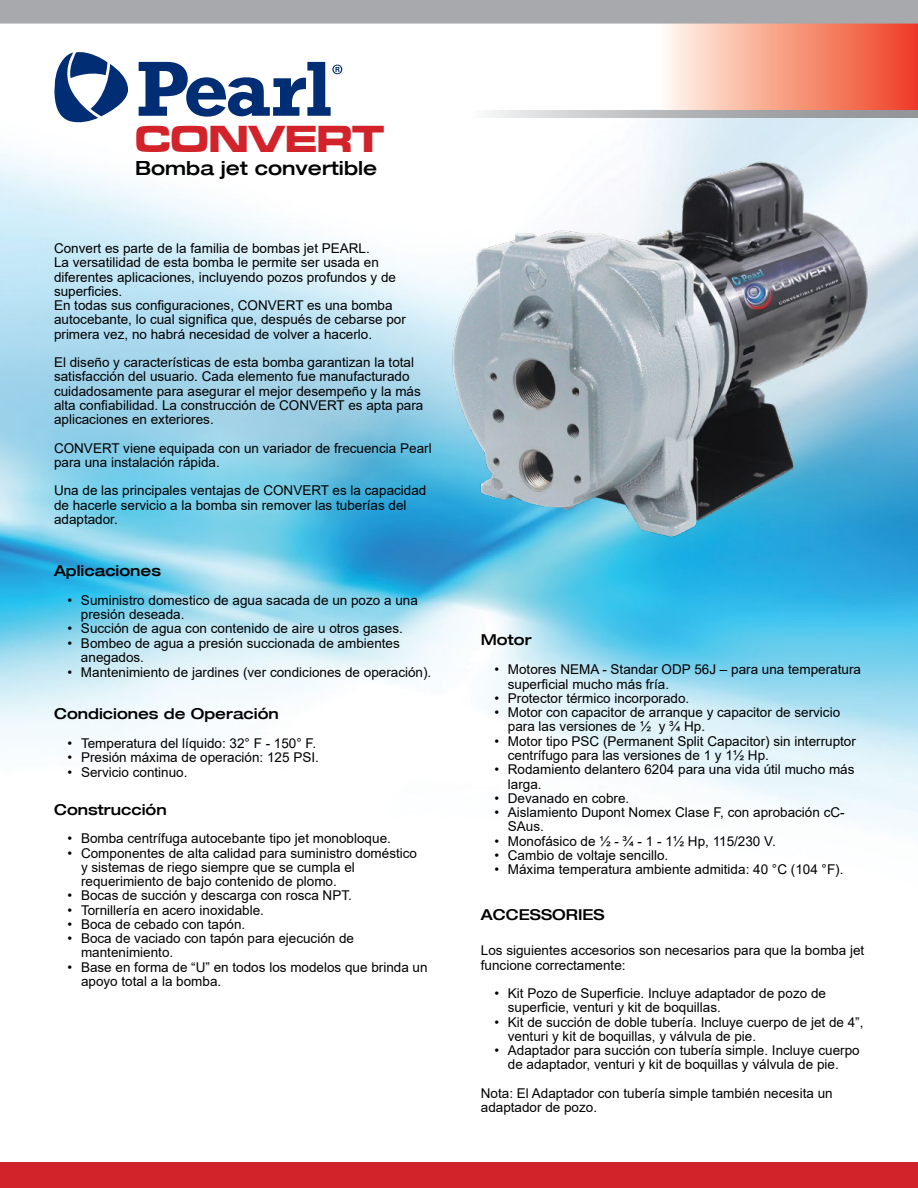
<style>
.page{position:relative;width:918px;height:1188px;background:#fff}
.page>*{position:absolute;margin:0;border:0;box-sizing:border-box;transform-origin:0 0}
.t1{font:700 79.35px "Rockwell";letter-spacing:-.035em;color:#002d74}
.t2{font:39px "Microgramma D Bold Exte";color:#d2232a}
.t3{font:500 expanded 19.5px "Helvetica 63";color:#000}
.t4{font:500 expanded 15px "Helvetica 63";color:#000}
.t5{font:13.5px/14.2px "Arial";color:#000}
</style>
<div class="page">
<img style="left:0;top:110px;width:918px;height:726px">
<div style="left:660px;top:0;width:258px;height:111px;background:linear-gradient(to right,#fffbec,#ee3d1f)"></div>
<svg style="left:471px;top:111px;width:447px;height:7px;background:#b7b9bb"></svg>
<div style="left:0;top:0;width:918px;height:24px;background:#a7a9ac"></div>
<div style="left:0;top:1162px;width:918px;height:26px;background:#d2232a"></div>
<svg style="left:53px;top:52px;width:75px;height:72px"></svg>
<svg style="left:332px;top:65px;width:10px;height:9px"></svg>
<img style="left:431px;top:152px;width:449px;height:403px">
<h1 class="t1" style="left:136px;top:41px;width:198px">Pearl</h1>
<h2 class="t2" style="left:135px;top:113px;width:251px">CONVERT</h2>
<h3 class="t3" style="left:135px;top:156px;width:244px">Bomba jet convertible</h3>
<p class="t5" style="left:54px;top:241px;width:353px">Convert es parte de la familia de bombas jet PEARL.<br>La versatilidad de esta bomba le permite ser usada en diferentes aplicaciones, incluyendo pozos profundos y de superficies.<br>En todas sus configuraciones, CONVERT es una bomba autocebante, lo cual significa que, después de cebarse por primera vez, no habrá necesidad de volver a hacerlo.</p>
<p class="t5" style="left:54px;top:355px;width:371px">El diseño y características de esta bomba garantizan la total satisfacción del usuario. Cada elemento fue manufacturado cuidadosamente para asegurar el mejor desempeño y la más alta confiabilidad. La construcción de CONVERT es apta para aplicaciones en exteriores.</p>
<p class="t5" style="left:54px;top:441px;width:379px">CONVERT viene equipada con un variador de frecuencia Pearl para una instalación rápida.</p>
<p class="t5" style="left:54px;top:483px;width:374px">Una de las principales ventajas de CONVERT es la capacidad de hacerle servicio a la bomba sin remover las tuberías del adaptador.</p>
<p class="t4" style="left:54px;top:562px;width:109px">Aplicaciones</p>
<p class="t5" style="left:81px;top:593px;width:338px;text-indent:-14px">• Suministro domestico de agua sacada de un pozo a una presión deseada.</p>
<p class="t5" style="left:67px;top:621px;width:337px">• Succión de agua con contenido de aire u otros gases.</p>
<p class="t5" style="left:81px;top:636px;width:320px;text-indent:-14px">• Bombeo de agua a presión succionada de ambientes anegados.</p>
<p class="t5" style="left:67px;top:665px;width:365px">• Mantenimiento de jardines (ver condiciones de operación).</p>
<p class="t4" style="left:54px;top:704px;width:226px">Condiciones de Operación</p>
<p class="t5" style="left:68px;top:736px;width:250px">• Temperatura del líquido: 32° F - 150° F.</p>
<p class="t5" style="left:68px;top:750px;width:253px">• Presión máxima de operación: 125 PSI.</p>
<p class="t5" style="left:68px;top:765px;width:122px">• Servicio continuo.</p>
<p class="t4" style="left:54px;top:800px;width:114px">Construcción</p>
<p class="t5" style="left:68px;top:831px;width:325px">• Bomba centrífuga autocebante tipo jet monobloque.</p>
<p class="t5" style="left:81px;top:846px;width:338px;text-indent:-13px">• Componentes de alta calidad para suministro doméstico y sistemas de riego siempre que se cumpla el requerimiento de bajo contenido de plomo.</p>
<p class="t5" style="left:68px;top:888px;width:286px">• Bocas de succión y descarga con rosca NPT.</p>
<p class="t5" style="left:68px;top:903px;width:198px">• Tornillería en acero inoxidable.</p>
<p class="t5" style="left:68px;top:917px;width:179px">• Boca de cebado con tapón.</p>
<p class="t5" style="left:81px;top:931px;width:275px;text-indent:-13px">• Boca de vaciado con tapón para ejecución de mantenimiento.</p>
<p class="t5" style="left:81px;top:960px;width:348px;text-indent:-13px">• Base en forma de “U” en todos los modelos que brinda un apoyo total a la bomba.</p>
<p class="t4" style="left:481px;top:631px;width:52px">Motor</p>
<p class="t5" style="left:508px;top:663px;width:355px;text-indent:-14px">• Motores NEMA - Standar ODP 56J – para una temperatura superficial mucho más fría.</p>
<p class="t5" style="left:494px;top:691px;width:197px">• Protector térmico incorporado.</p>
<p class="t5" style="left:508px;top:705px;width:334px;text-indent:-14px">• Motor con capacitor de arranque y capacitor de servicio para las versiones de ½ y ¾ Hp.</p>
<p class="t5" style="left:508px;top:734px;width:350px;text-indent:-14px">• Motor tipo PSC (Permanent Split Capacitor) sin interruptor centrífugo para las versiones de 1 y 1½ Hp.</p>
<p class="t5" style="left:508px;top:762px;width:348px;text-indent:-14px">• Rodamiento delantero 6204 para una vida útil mucho más larga.</p>
<p class="t5" style="left:494px;top:791px;width:137px">• Devanado en cobre.</p>
<p class="t5" style="left:508px;top:805px;width:338px;text-indent:-14px">• Aislamiento Dupont Nomex Clase F, con aprobación cC-<br>SAus.</p>
<p class="t5" style="left:494px;top:834px;width:283px">• Monofásico de ½ - ¾ - 1 - 1½ Hp, 115/230 V.</p>
<p class="t5" style="left:494px;top:848px;width:176px">• Cambio de voltaje sencillo.</p>
<p class="t5" style="left:494px;top:862px;width:351px">• Máxima temperatura ambiente admitida: 40 °C (104 °F).</p>
<p class="t4" style="left:481px;top:905px;width:125px">ACCESSORIES</p>
<p class="t5" style="left:481px;top:943px;width:385px">Los siguientes accesorios son necesarios para que la bomba jet funcione correctamente:</p>
<p class="t5" style="left:508px;top:986px;width:320px;text-indent:-14px">• Kit Pozo de Superficie. Incluye adaptador de pozo de superficie, venturi y kit de boquillas.</p>
<p class="t5" style="left:508px;top:1015px;width:357px;text-indent:-14px">• Kit de succión de doble tubería. Incluye cuerpo de jet de 4”, venturi y kit de boquillas, y válvula de pie.</p>
<p class="t5" style="left:494px;top:1043px;width:367px;text-align:center">• Adaptador para succión con tubería simple. Incluye cuerpo de adaptador, venturi y kit de boquillas y válvula de pie.</p>
<p class="t5" style="left:481px;top:1086px;width:353px">Nota: El Adaptador con tubería simple también necesita un adaptador de pozo.</p>
</div>
